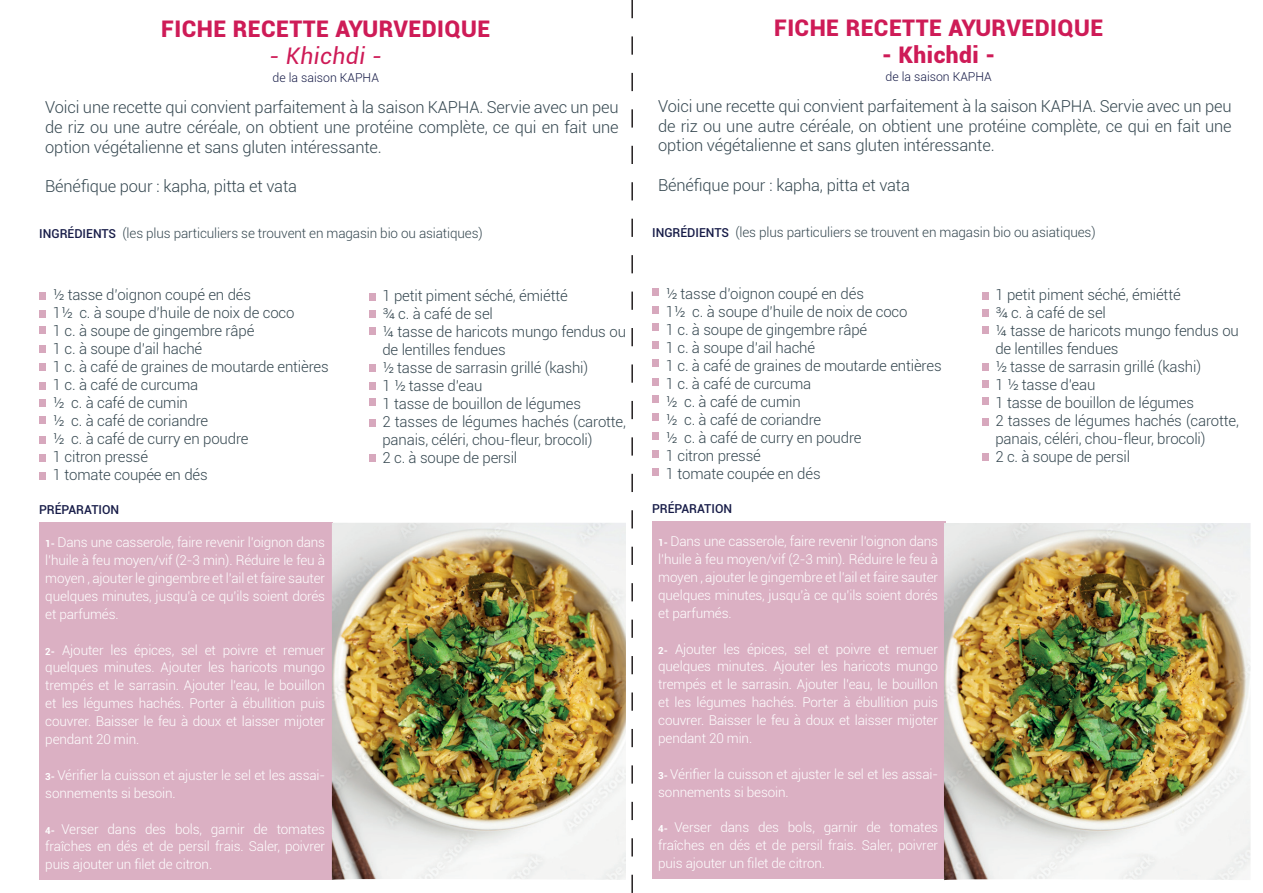
<style>
.page{position:relative;width:1263px;height:893px;background:#fff}
.page>*{position:absolute;margin:0;border:0;box-sizing:border-box;transform-origin:0 0}
.t1{font:900 22.95px "Roboto";letter-spacing:.02em;color:#ce1b57}
.t2{font:italic 22.95px "Roboto";letter-spacing:.02em;color:#ce1b57}
.t3{font:300 16.5px/19.8px "Roboto";letter-spacing:-.01em;color:#354750;text-align:justify}
.t4{font:300 15px/18px "Roboto";letter-spacing:-.01em;color:#354750}
.t5{font:300 13.5px/17.9px "Roboto";letter-spacing:-.01em;color:#fff;text-align:justify}
.t6{font:300 13.5px "Roboto";letter-spacing:-.01em;color:#354750}
.t7{font:300 12.3px "Roboto";color:#171c48}
.t8{font:500 12.3px "Roboto";color:#171c48}
.s1{font-weight:500;font-size:12.3px;color:#171c48}
.s2{font-weight:700;font-size:9.75px}
</style>
<div class="page">
<div style="left:39px;top:522px;width:294px;height:358px;background:#dbb0c3"></div>
<div style="left:39px;top:292px;width:7px;height:7px;background:#d7a8bd"></div>
<div style="left:369px;top:293px;width:7px;height:8px;background:#d7a8bd"></div>
<div style="left:39px;top:345px;width:7px;height:7px;background:#d7a8bd"></div>
<div style="left:369px;top:382px;width:7px;height:7px;background:#d7a8bd"></div>
<div style="left:39px;top:417px;width:7px;height:7px;background:#d7a8bd"></div>
<div style="left:39px;top:310px;width:7px;height:7px;background:#d7a8bd"></div>
<div style="left:39px;top:382px;width:7px;height:7px;background:#d7a8bd"></div>
<div style="left:369px;top:398px;width:7px;height:7px;background:#d7a8bd"></div>
<div style="left:39px;top:363px;width:7px;height:7px;background:#d7a8bd"></div>
<div style="left:369px;top:364px;width:7px;height:7px;background:#d7a8bd"></div>
<div style="left:39px;top:436px;width:7px;height:8px;background:#d7a8bd"></div>
<div style="left:39px;top:326px;width:7px;height:8px;background:#d7a8bd"></div>
<div style="left:369px;top:328px;width:7px;height:7px;background:#d7a8bd"></div>
<div style="left:39px;top:399px;width:7px;height:8px;background:#d7a8bd"></div>
<svg style="left:631px;top:0;width:2px;height:893px"></svg>
<div style="left:39px;top:454px;width:7px;height:8px;background:#d7a8bd"></div>
<div style="left:39px;top:472px;width:7px;height:7px;background:#d7a8bd"></div>
<div style="left:369px;top:310px;width:7px;height:7px;background:#d7a8bd"></div>
<div style="left:369px;top:419px;width:7px;height:7px;background:#d7a8bd"></div>
<div style="left:369px;top:455px;width:7px;height:7px;background:#d7a8bd"></div>
<div style="left:652px;top:521px;width:293px;height:358px;background:#dbb0c3"></div>
<div style="left:652px;top:288px;width:7px;height:8px;background:#d7a8bd"></div>
<div style="left:981px;top:292px;width:7px;height:8px;background:#d7a8bd"></div>
<div style="left:652px;top:341px;width:7px;height:8px;background:#d7a8bd"></div>
<div style="left:981px;top:381px;width:7px;height:7px;background:#d7a8bd"></div>
<div style="left:652px;top:413px;width:7px;height:8px;background:#d7a8bd"></div>
<div style="left:652px;top:306px;width:7px;height:8px;background:#d7a8bd"></div>
<div style="left:652px;top:378px;width:7px;height:8px;background:#d7a8bd"></div>
<div style="left:981px;top:397px;width:7px;height:7px;background:#d7a8bd"></div>
<div style="left:652px;top:359px;width:7px;height:8px;background:#d7a8bd"></div>
<div style="left:981px;top:363px;width:7px;height:7px;background:#d7a8bd"></div>
<div style="left:652px;top:433px;width:7px;height:7px;background:#d7a8bd"></div>
<div style="left:652px;top:323px;width:7px;height:7px;background:#d7a8bd"></div>
<div style="left:981px;top:326px;width:7px;height:8px;background:#d7a8bd"></div>
<div style="left:652px;top:396px;width:7px;height:7px;background:#d7a8bd"></div>
<div style="left:652px;top:450px;width:7px;height:8px;background:#d7a8bd"></div>
<div style="left:652px;top:468px;width:7px;height:8px;background:#d7a8bd"></div>
<div style="left:981px;top:309px;width:7px;height:7px;background:#d7a8bd"></div>
<div style="left:981px;top:418px;width:7px;height:7px;background:#d7a8bd"></div>
<div style="left:981px;top:454px;width:7px;height:7px;background:#d7a8bd"></div>
<img style="left:944px;top:523px;width:306px;height:357px">
<img style="left:332px;top:523px;width:294px;height:357px">
<h1 class="t1" style="left:161px;top:13px;width:331px">FICHE RECETTE AYURVEDIQUE</h1>
<h1 class="t2" style="left:269px;top:40px;width:114px">- Khichdi -</h1>
<p class="t7" style="left:273px;top:69px;width:108px">de la saison KAPHA</p>
<p class="t3" style="left:45px;top:97px;width:575px">Voici une recette qui convient parfaitement à la saison KAPHA. Servie avec un peu de riz ou une autre céréale, on obtient une protéine complète, ce qui en fait une option végétalienne et sans gluten intéressante.</p>
<p class="t3" style="left:45px;top:176px;width:253px">Bénéfique pour : kapha, pitta et vata</p>
<p class="t6" style="left:39px;top:224px;width:445px"><span class="s1">INGRÉDIENTS</span> (les plus particuliers se trouvent en magasin bio ou asiatiques)</p>
<p class="t4" style="left:53px;top:285px;width:277px">½ tasse d’oignon coupé en dés<br>1½ c. à soupe d’huile de noix de coco<br>1 c. à soupe de gingembre râpé<br>1 c. à soupe d’ail haché<br>1 c. à café de graines de moutarde entières<br>1 c. à café de curcuma<br>½ c. à café de cumin<br>½ c. à café de coriandre<br>½ c. à café de curry en poudre<br>1 citron pressé<br>1 tomate coupée en dés</p>
<p class="t4" style="left:382px;top:286px;width:245px">1 petit piment séché, émiétté<br>¾ c. à café de sel<br>¼ tasse de haricots mungo fendus ou de lentilles fendues<br>½ tasse de sarrasin grillé (kashi)<br>1 ½ tasse d’eau<br>1 tasse de bouillon de légumes<br>2 tasses de légumes hachés (carotte, panais, céléri, chou-fleur, brocoli)<br>2 c. à soupe de persil</p>
<p class="t8" style="left:39px;top:501px;width:82px">PRÉPARATION</p>
<p class="t5" style="left:45px;top:533px;width:281px"><span class="s2">1-</span> Dans une casserole, faire revenir l’oignon dans l’huile à feu moyen/vif (2-3 min). Réduire le feu à moyen , ajouter le gingembre et l’ail et faire sauter quelques minutes, jusqu’à ce qu’ils soient dorés et parfumés.</p>
<p class="t5" style="left:45px;top:640px;width:281px"><span class="s2">2-</span> Ajouter les épices, sel et poivre et remuer quelques minutes. Ajouter les haricots mungo trempés et le sarrasin. Ajouter l’eau, le bouillon et les légumes hachés. Porter à ébullition puis couvrer. Baisser le feu à doux et laisser mijoter pendant 20 min.</p>
<p class="t5" style="left:45px;top:766px;width:281px"><span class="s2">3-</span> Vérifier la cuisson et ajuster le sel et les assai&shy;sonnements si besoin.</p>
<p class="t5" style="left:45px;top:819px;width:281px"><span class="s2">4-</span> Verser dans des bols, garnir de tomates fraîches en dés et de persil frais. Saler, poivrer puis ajouter un filet de citron.</p>
<h1 class="t1" style="left:774px;top:11px;width:331px">FICHE RECETTE AYURVEDIQUE</h1>
<h1 class="t1" style="left:882px;top:39px;width:114px">- Khichdi -</h1>
<p class="t7" style="left:885px;top:68px;width:108px">de la saison KAPHA</p>
<p class="t3" style="left:658px;top:96px;width:575px">Voici une recette qui convient parfaitement à la saison KAPHA. Servie avec un peu de riz ou une autre céréale, on obtient une protéine complète, ce qui en fait une option végétalienne et sans gluten intéressante.</p>
<p class="t3" style="left:658px;top:175px;width:253px">Bénéfique pour : kapha, pitta et vata</p>
<p class="t6" style="left:652px;top:223px;width:445px"><span class="s1">INGRÉDIENTS</span> (les plus particuliers se trouvent en magasin bio ou asiatiques)</p>
<p class="t4" style="left:666px;top:284px;width:277px">½ tasse d’oignon coupé en dés<br>1½ c. à soupe d’huile de noix de coco<br>1 c. à soupe de gingembre râpé<br>1 c. à soupe d’ail haché<br>1 c. à café de graines de moutarde entières<br>1 c. à café de curcuma<br>½ c. à café de cumin<br>½ c. à café de coriandre<br>½ c. à café de curry en poudre<br>1 citron pressé<br>1 tomate coupée en dés</p>
<p class="t4" style="left:995px;top:285px;width:245px">1 petit piment séché, émiétté<br>¾ c. à café de sel<br>¼ tasse de haricots mungo fendus ou de lentilles fendues<br>½ tasse de sarrasin grillé (kashi)<br>1 ½ tasse d’eau<br>1 tasse de bouillon de légumes<br>2 tasses de légumes hachés (carotte, panais, céléri, chou-fleur, brocoli)<br>2 c. à soupe de persil</p>
<p class="t8" style="left:652px;top:500px;width:82px">PRÉPARATION</p>
<p class="t5" style="left:658px;top:532px;width:281px"><span class="s2">1-</span> Dans une casserole, faire revenir l’oignon dans l’huile à feu moyen/vif (2-3 min). Réduire le feu à moyen , ajouter le gingembre et l’ail et faire sauter quelques minutes, jusqu’à ce qu’ils soient dorés et parfumés.</p>
<p class="t5" style="left:658px;top:639px;width:281px"><span class="s2">2-</span> Ajouter les épices, sel et poivre et remuer quelques minutes. Ajouter les haricots mungo trempés et le sarrasin. Ajouter l’eau, le bouillon et les légumes hachés. Porter à ébullition puis couvrer. Baisser le feu à doux et laisser mijoter pendant 20 min.</p>
<p class="t5" style="left:658px;top:765px;width:281px"><span class="s2">3-</span> Vérifier la cuisson et ajuster le sel et les assai&shy;sonnements si besoin.</p>
<p class="t5" style="left:658px;top:818px;width:281px"><span class="s2">4-</span> Verser dans des bols, garnir de tomates fraîches en dés et de persil frais. Saler, poivrer puis ajouter un filet de citron.</p>
</div>
